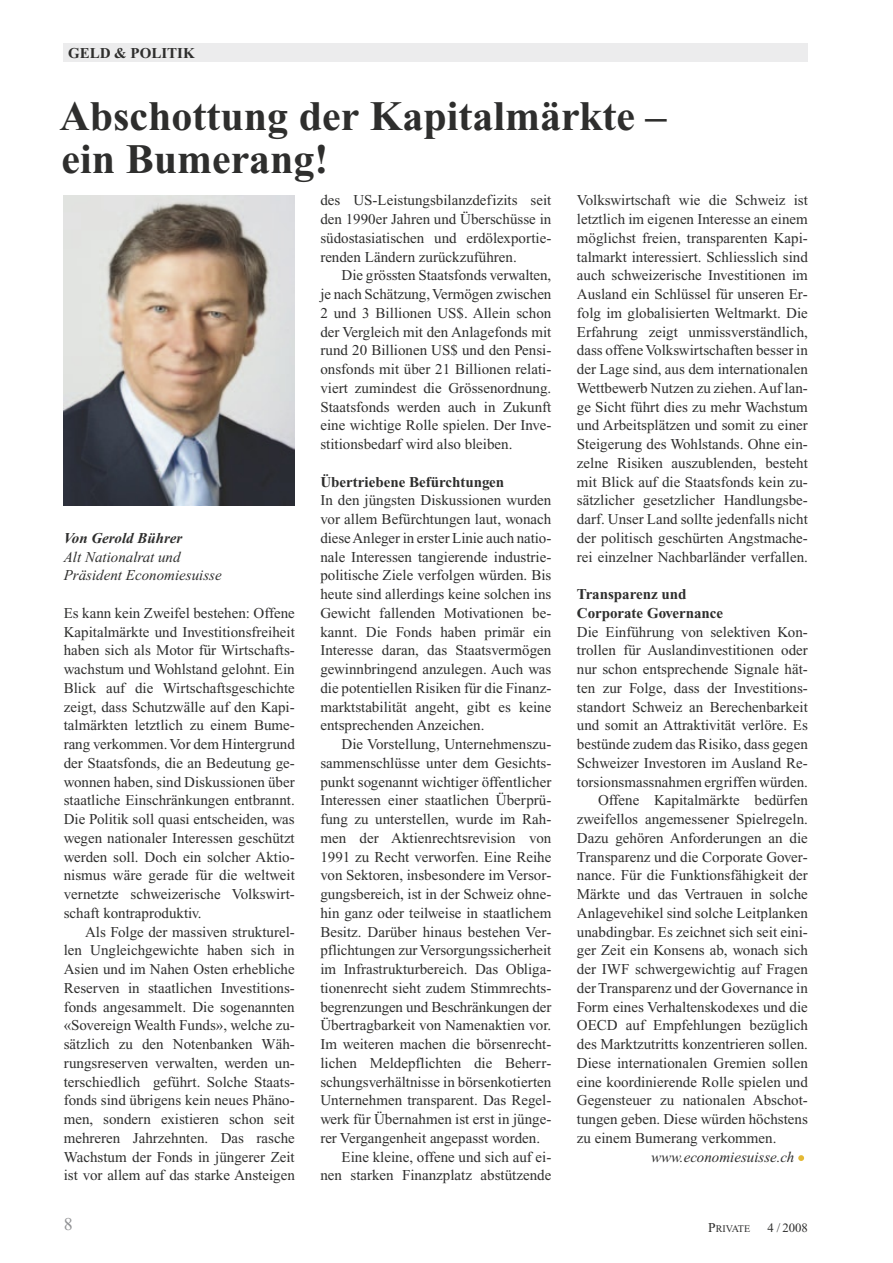
<style>
.page{position:relative;width:893px;height:1263px;background:#fff}
.page>*{position:absolute;margin:0;border:0;box-sizing:border-box;transform-origin:0 0}
.t1{font:54px "Times New Roman";color:#e4b935}
.t2{font:700 42px/43.5px "Times New Roman";color:#2e2e2d}
.t3{font:18px "Times New Roman";color:#919294}
.t4{font:15px/18.8px "Times New Roman";color:#2e2e2d;text-align:justify}
.t5{font:700 15px/18.8px "Times New Roman";color:#2e2e2d}
.t6{font:italic 15px/18.8px "Times New Roman";color:#2e2e2d}
.t7{font:italic 700 15px "Times New Roman";color:#2e2e2d}
.t8{font:12.75px "Times New Roman";color:#2e2e2d}
.t9{font:10.2px "Times New Roman";color:#2e2e2d}
.s1{font-size:13.5px}
</style>
<div class="page">
<div style="left:64px;top:44px;width:744px;height:18px;background:#ececed"></div>
<img style="left:64px;top:195px;width:231px;height:310px">
<p class="t5" style="left:68px;top:45px;width:128px">GELD &amp; POLITIK</p>
<h2 class="t2" style="left:60px;top:99px;width:609px">Abschottung der Kapitalmärkte – ein Bumerang!</h2>
<p class="t7" style="left:64px;top:533px;width:120px">Von Gerold Bührer</p>
<p class="t6" style="left:64px;top:549px;width:159px">Alt Nationalrat und<br>Präsident Economiesuisse</p>
<p class="t4" style="left:64px;top:605px;width:233px">Es kann kein Zweifel bestehen: Offene Kapitalmärkte und Investitionsfreiheit haben sich als Motor für Wirtschafts&shy;wachstum und Wohlstand gelohnt. Ein Blick auf die Wirtschaftsgeschichte zeigt, dass Schutzwälle auf den Kapi&shy;talmärkten letztlich zu einem Bume&shy;rang verkommen. Vor dem Hintergrund der Staatsfonds, die an Bedeutung ge&shy;wonnen haben, sind Diskussionen über staatliche Einschränkungen entbrannt.<br>Die Politik soll quasi entscheiden, was wegen nationaler Interessen geschützt werden soll. Doch ein solcher Aktio&shy;nismus wäre gerade für die weltweit vernetzte schweizerische Volkswirt&shy;schaft kontraproduktiv.</p>
<p class="t4" style="left:64px;top:924px;width:233px;text-indent:21px">Als Folge der massiven strukturel&shy;len Ungleichgewichte haben sich in Asien und im Nahen Osten erhebliche Reserven in staatlichen Investitions&shy;fonds angesammelt. Die sogenannten «Sovereign Wealth Funds», welche zu&shy;sätzlich zu den Notenbanken Wäh&shy;rungsreserven verwalten, werden un&shy;terschiedlich geführt. Solche Staats&shy;fonds sind übrigens kein neues Phäno&shy;men, sondern existieren schon seit mehreren Jahrzehnten. Das rasche Wachstum der Fonds in jüngerer Zeit ist vor allem auf das starke Ansteigen</p>
<p class="t4" style="left:320px;top:192px;width:233px">des US-Leistungsbilanzdefizits seit den 1990er Jahren und Überschüsse in südostasiatischen und erdölexportie&shy;renden Ländern zurückzuführen.</p>
<p class="t4" style="left:320px;top:267px;width:233px;text-indent:21px">Die grössten Staatsfonds verwalten, je nach Schätzung, Vermögen zwischen 2 und 3 Billionen US$. Allein schon der Vergleich mit den Anlagefonds mit rund 20 Billionen US$ und den Pensi&shy;onsfonds mit über 21 Billionen relati&shy;viert zumindest die Grössenordnung.<br>Staatsfonds werden auch in Zukunft eine wichtige Rolle spielen. Der Inve&shy;stitionsbedarf wird also bleiben.</p>
<p class="t5" style="left:320px;top:474px;width:185px">Übertriebene Befürchtungen</p>
<p class="t4" style="left:320px;top:492px;width:233px">In den jüngsten Diskussionen wurden vor allem Befürchtungen laut, wonach diese Anleger in erster Linie auch natio&shy;nale Interessen tangierende industrie&shy;politische Ziele verfolgen würden. Bis heute sind allerdings keine solchen ins Gewicht fallenden Motivationen be&shy;kannt. Die Fonds haben primär ein Interesse daran, das Staatsvermögen gewinnbringend anzulegen. Auch was die potentiellen Risiken für die Finanz&shy;marktstabilität angeht, gibt es keine entsprechenden Anzeichen.</p>
<p class="t4" style="left:342px;top:736px;width:211px">Die Vorstellung, Unternehmenszu-</p>
<p class="t4" style="left:320px;top:755px;width:233px">sammenschlüsse unter dem Gesichts-</p>
<p class="t4" style="left:320px;top:774px;width:233px">punkt sogenannt wichtiger öffentlicher</p>
<p class="t4" style="left:320px;top:792px;width:233px">Interessen einer staatlichen Überprü-</p>
<p class="t4" style="left:320px;top:811px;width:233px">fung zu unterstellen, wurde im Rah-</p>
<p class="t4" style="left:320px;top:830px;width:233px">men der Aktienrechtsrevision von</p>
<p class="t4" style="left:320px;top:849px;width:233px">1991 zu Recht verworfen. Eine Reihe</p>
<p class="t4" style="left:320px;top:867px;width:233px">von Sektoren, insbesondere im Versor-</p>
<p class="t4" style="left:320px;top:886px;width:233px">gungsbereich, ist in der Schweiz ohne-</p>
<p class="t4" style="left:320px;top:905px;width:233px">hin ganz oder teilweise in staatlichem</p>
<p class="t4" style="left:320px;top:924px;width:233px">Besitz. Darüber hinaus bestehen Ver-</p>
<p class="t4" style="left:320px;top:942px;width:233px">pflichtungen zur Versorgungssicherheit</p>
<p class="t4" style="left:320px;top:961px;width:233px">im Infrastrukturbereich. Das Obliga-</p>
<p class="t4" style="left:320px;top:980px;width:233px">tionenrecht sieht zudem Stimmrechts-</p>
<p class="t4" style="left:320px;top:999px;width:233px">begrenzungen und Beschränkungen der</p>
<p class="t4" style="left:320px;top:1017px;width:233px">Übertragbarkeit von Namenaktien vor.</p>
<p class="t4" style="left:320px;top:1036px;width:233px">Im weiteren machen die börsenrecht-</p>
<p class="t4" style="left:320px;top:1055px;width:233px">lichen Meldepflichten die Beherr-</p>
<p class="t4" style="left:320px;top:1074px;width:233px">schungsverhältnisse in börsenkotierten</p>
<p class="t4" style="left:320px;top:1092px;width:233px">Unternehmen transparent. Das Regel-</p>
<p class="t4" style="left:320px;top:1111px;width:233px">werk für Übernahmen ist erst in jünge-</p>
<p class="t4" style="left:320px;top:1130px;width:221px">rer Vergangenheit angepasst worden.</p>
<p class="t4" style="left:342px;top:1149px;width:211px">Eine kleine, offene und sich auf ei-</p>
<p class="t4" style="left:320px;top:1167px;width:233px">nen starken Finanzplatz abstützende</p>
<p class="t4" style="left:577px;top:192px;width:233px">Volkswirtschaft wie die Schweiz ist letztlich im eigenen Interesse an einem möglichst freien, transparenten Kapi&shy;talmarkt interessiert. Schliesslich sind auch schweizerische Investitionen im Ausland ein Schlüssel für unseren Er&shy;folg im globalisierten Weltmarkt. Die Erfahrung zeigt unmissverständlich, dass offene Volkswirtschaften besser in der Lage sind, aus dem internationalen Wettbewerb Nutzen zu ziehen. Auf lan&shy;ge Sicht führt dies zu mehr Wachstum und Arbeitsplätzen und somit zu einer Steigerung des Wohlstands. Ohne ein&shy;zelne Risiken auszublenden, besteht mit Blick auf die Staatsfonds kein zu&shy;sätzlicher gesetzlicher Handlungsbe&shy;darf. Unser Land sollte jedenfalls nicht der politisch geschürten Angstmache&shy;rei einzelner Nachbarländer verfallen.</p>
<p class="t5" style="left:577px;top:587px;width:148px">Transparenz und<br>Corporate Governance</p>
<p class="t4" style="left:577px;top:624px;width:233px">Die Einführung von selektiven Kon-</p>
<p class="t4" style="left:577px;top:642px;width:233px">trollen für Auslandinvestitionen oder</p>
<p class="t4" style="left:577px;top:661px;width:233px">nur schon entsprechende Signale hät-</p>
<p class="t4" style="left:577px;top:680px;width:233px">ten zur Folge, dass der Investitions-</p>
<p class="t4" style="left:577px;top:699px;width:233px">standort Schweiz an Berechenbarkeit</p>
<p class="t4" style="left:577px;top:717px;width:233px">und somit an Attraktivität verlöre. Es</p>
<p class="t4" style="left:577px;top:736px;width:233px">bestünde zudem das Risiko, dass gegen</p>
<p class="t4" style="left:577px;top:755px;width:233px">Schweizer Investoren im Ausland Re-</p>
<p class="t4" style="left:577px;top:774px;width:233px">torsionsmassnahmen ergriffen würden.</p>
<p class="t4" style="left:598px;top:792px;width:211px">Offene Kapitalmärkte bedürfen</p>
<p class="t4" style="left:577px;top:811px;width:233px">zweifellos angemessener Spielregeln.</p>
<p class="t4" style="left:577px;top:830px;width:233px">Dazu gehören Anforderungen an die</p>
<p class="t4" style="left:577px;top:849px;width:233px">Transparenz und die Corporate Gover-</p>
<p class="t4" style="left:577px;top:867px;width:233px">nance. Für die Funktionsfähigkeit der</p>
<p class="t4" style="left:577px;top:886px;width:233px">Märkte und das Vertrauen in solche</p>
<p class="t4" style="left:577px;top:905px;width:233px">Anlagevehikel sind solche Leitplanken</p>
<p class="t4" style="left:577px;top:924px;width:233px">unabdingbar. Es zeichnet sich seit eini-</p>
<p class="t4" style="left:577px;top:942px;width:233px">ger Zeit ein Konsens ab, wonach sich</p>
<p class="t4" style="left:577px;top:961px;width:233px">der IWF schwergewichtig auf Fragen</p>
<p class="t4" style="left:577px;top:980px;width:233px">der Transparenz und der Governance in</p>
<p class="t4" style="left:577px;top:999px;width:233px">Form eines Verhaltenskodexes und die</p>
<p class="t4" style="left:577px;top:1017px;width:233px">OECD auf Empfehlungen bezüglich</p>
<p class="t4" style="left:577px;top:1036px;width:233px">des Marktzutritts konzentrieren sollen.</p>
<p class="t4" style="left:577px;top:1055px;width:233px">Diese internationalen Gremien sollen</p>
<p class="t4" style="left:577px;top:1074px;width:233px">eine koordinierende Rolle spielen und</p>
<p class="t4" style="left:577px;top:1092px;width:233px">Gegensteuer zu nationalen Abschot-</p>
<p class="t4" style="left:577px;top:1111px;width:233px">tungen geben. Diese würden höchstens</p>
<p class="t4" style="left:577px;top:1130px;width:201px">zu einem Bumerang verkommen.</p>
<p class="t6" style="left:651px;top:1149px;width:145px">www.economiesuisse.ch</p>
<h1 class="t1" style="left:794px;top:1121px;width:15px">.</h1>
<p class="t3" style="left:64px;top:1217px;width:10px">8</p>
<p class="t9" style="left:708px;top:1225px;width:44px"><span class="s1">P</span>RIVATE</p>
<p class="t8" style="left:767px;top:1223px;width:42px">4 / 2008</p>
</div>
